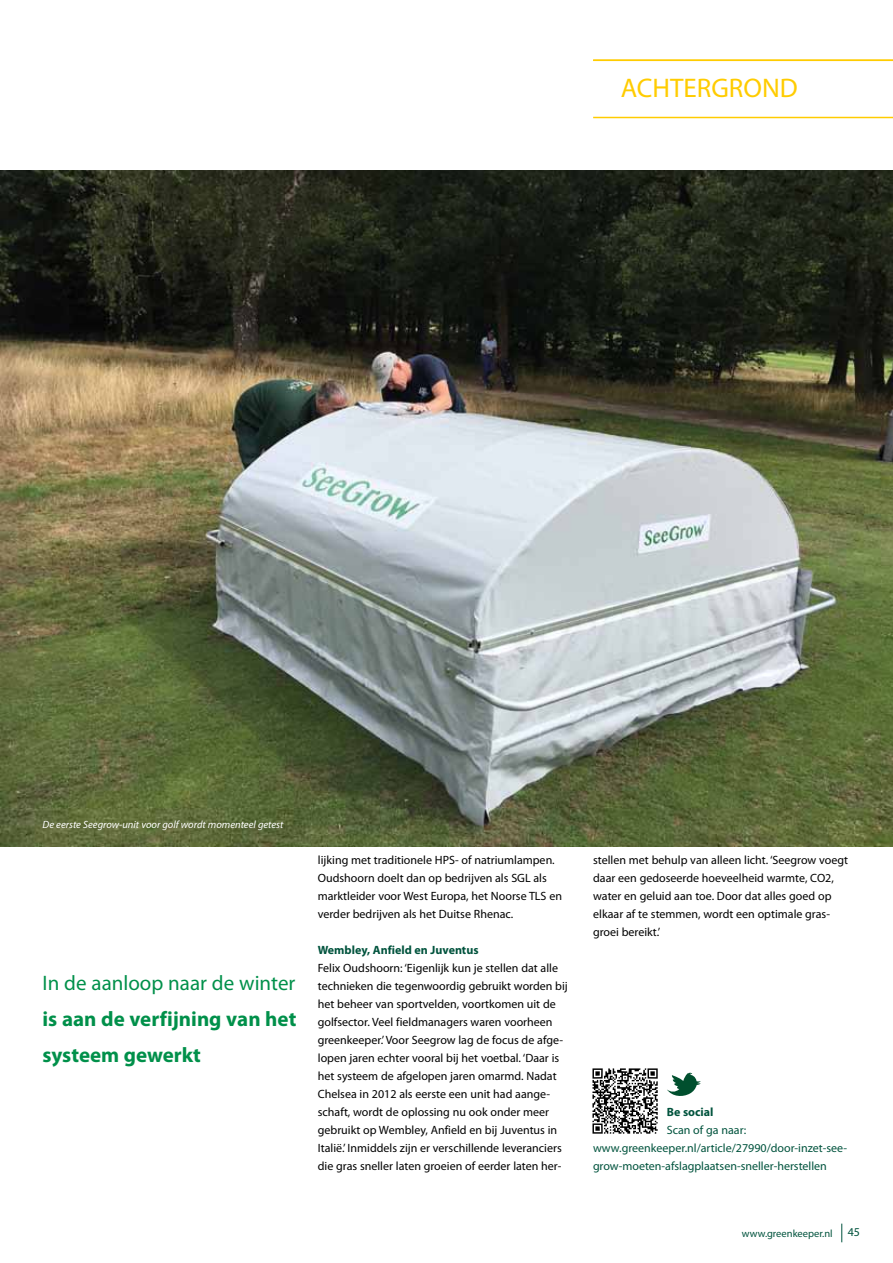
<style>
.page{position:relative;width:893px;height:1263px;background:#fff}
.page>*{position:absolute;margin:0;border:0;box-sizing:border-box;transform-origin:0 0}
.t1{font:27px "Myriad Pro";color:#fc0}
.t2{font:700 21px/36px "Myriad Pro";color:#00904a}
.t3{font:21px "Myriad Pro";color:#00904a}
.t4{font:12px/18px "Myriad Pro";color:#000}
.t5{font:12px/18px "Myriad Pro";color:#00533d}
.t6{font:700 12px "Myriad Pro";color:#00533d}
.t7{font:italic 10.5px "Myriad Pro";color:#fff}
.t8{font:10.5px "Myriad Pro";color:#00533d}
</style>
<div class="page">
<svg style="left:841px;top:1223px;width:1px;height:19px"></svg>
<hr style="left:593px;top:117px;width:300px;height:1px;background:#fc0">
<hr style="left:593px;top:60px;width:300px;height:1px;background:#fc0">
<img style="left:0;top:170px;width:893px;height:676px">
<svg style="left:592px;top:1068px;width:66px;height:66px"></svg>
<svg style="left:667px;top:1072px;width:34px;height:24px"></svg>
<h1 class="t1" style="left:621px;top:71px;width:179px">ACHTERGROND</h1>
<p class="t7" style="left:43px;top:818px;width:242px">De eerste Seegrow-unit voor golf wordt momenteel getest</p>
<h2 class="t3" style="left:43px;top:970px;width:254px">In de aanloop naar de winter</h2>
<h2 class="t2" style="left:43px;top:1000px;width:255px">is aan de verfijning van het systeem gewerkt</h2>
<p class="t4" style="left:318px;top:851px;width:246px">lijking met traditionele HPS- of natriumlampen.<br>Oudshoorn doelt dan op bedrijven als SGL als marktleider voor West Europa, het Noorse TLS en verder bedrijven als het Duitse Rhenac.</p>
<p class="t6" style="left:318px;top:942px;width:162px">Wembley, Anfield en Juventus</p>
<p class="t4" style="left:318px;top:959px;width:251px">Felix Oudshoorn: ‘Eigenlijk kun je stellen dat alle technieken die tegenwoordig gebruikt worden bij het beheer van sportvelden, voortkomen uit de golfsector. Veel fieldmanagers waren voorheen greenkeeper.’ Voor Seegrow lag de focus de afge&shy;lopen jaren echter vooral bij het voetbal. ‘Daar is het systeem de afgelopen jaren omarmd. Nadat Chelsea in 2012 als eerste een unit had aange&shy;schaft, wordt de oplossing nu ook onder meer gebruikt op Wembley, Anfield en bij Juventus in Italië.’ Inmiddels zijn er verschillende leveranciers die gras sneller laten groeien of eerder laten her-</p>
<p class="t4" style="left:593px;top:851px;width:256px">stellen met behulp van alleen licht. ‘Seegrow voegt daar een gedoseerde hoeveelheid warmte, CO2, water en geluid aan toe. Door dat alles goed op elkaar af te stemmen, wordt een optimale gras&shy;groei bereikt.’</p>
<p class="t6" style="left:667px;top:1104px;width:48px">Be social</p>
<p class="t5" style="left:593px;top:1121px;width:256px;text-indent:74px">Scan of ga naar: www.greenkeeper.nl/article/27990/door-inzet-see&shy;grow-moeten-afslagplaatsen-sneller-herstellen</p>
<p class="t8" style="left:742px;top:1227px;width:92px">www.greenkeeper.nl</p>
<p class="t5" style="left:848px;top:1222px;width:14px">45</p>
</div>
